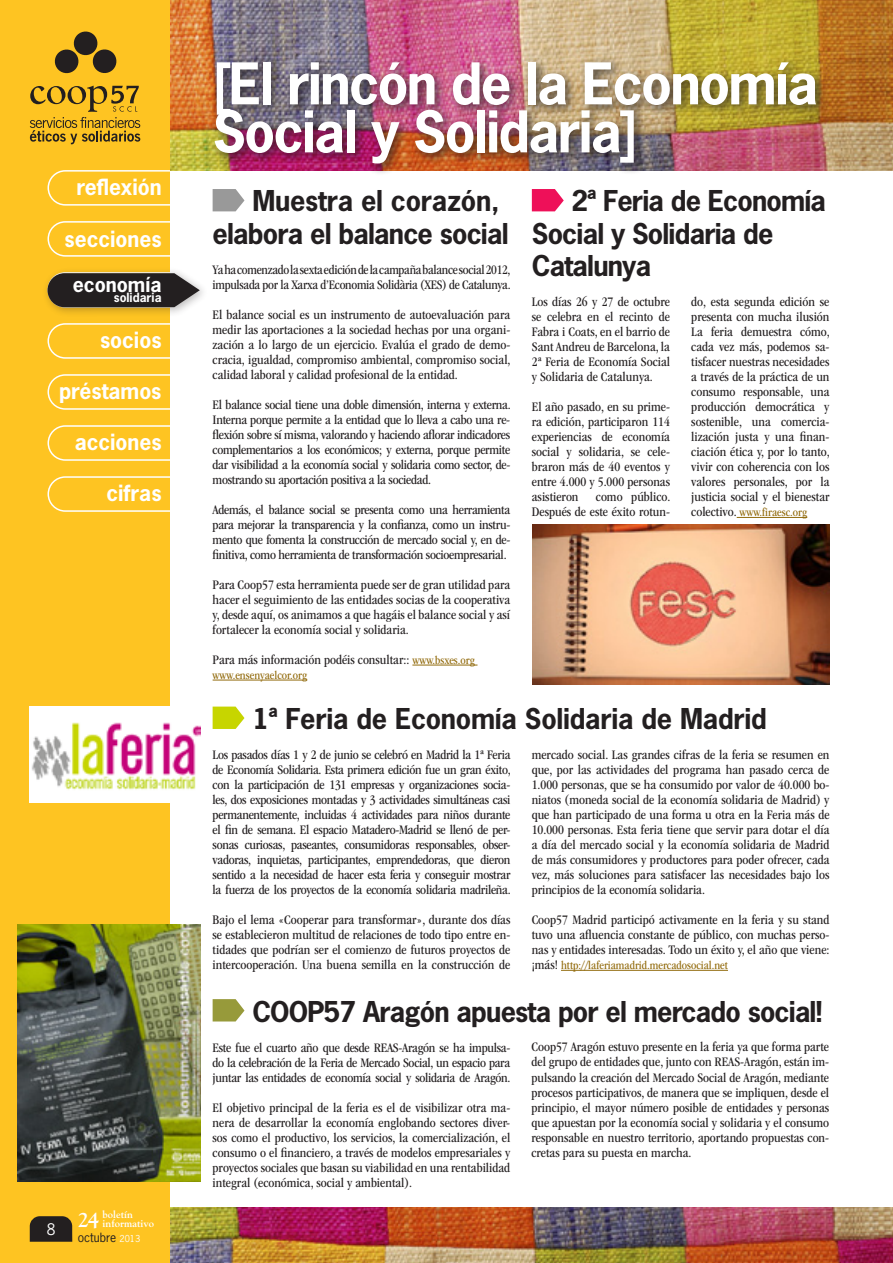
<style>
.page{position:relative;width:893px;height:1263px;background:#fff}
.page>*{position:absolute;margin:0;border:0;box-sizing:border-box;transform-origin:0 0}
.t1{font:700 54px/48px "News Gothic Std";letter-spacing:-.03em;color:#fff}
.t2{font:700 27px/32.4px "News Gothic Std";letter-spacing:-.03em;color:#231f20}
.t3{font:700 27px "News Gothic Std";letter-spacing:-.01em;color:#231f20}
.t4{font:700 21px "News Gothic Std";color:#fff}
.t5{font:700 21px "Goudy Std";color:#fff}
.t6{font:700 19.5px "News Gothic Std";color:#fff}
.t7{font:condensed 13.5px/15px "ITC Garamond Std";color:#231f20;text-align:justify}
.t8{font:condensed 13.5px/15px "ITC Garamond Std";letter-spacing:-.02em;color:#231f20}
.t9{font:condensed 12px "ITC Garamond Std";color:#926b0d}
.t10{font:12px "News Gothic Std";color:#231f20}
.t11{font:700 12px "News Gothic Std";color:#fff}
.t12{font:700 10.5px/9px "Goudy Std";color:#fff}
.s1{font-size:9px;color:#fff}
.s2{font-size:12px;color:#926b0d}
.s3{font-size:13.5px;color:#231f20}
</style>
<div class="page">
<div style="left:0;top:0;width:170px;height:1263px;background:#fec422"></div>
<svg style="left:47px;top:221px;width:123px;height:36px"></svg>
<svg style="left:47px;top:323px;width:123px;height:36px"></svg>
<svg style="left:47px;top:374px;width:123px;height:36px"></svg>
<svg style="left:30px;top:1216px;width:42px;height:26px"></svg>
<svg style="left:30px;top:86px;width:110px;height:58px"></svg>
<svg style="left:54px;top:31px;width:63px;height:43px"></svg>
<svg style="left:47px;top:425px;width:123px;height:36px"></svg>
<svg style="left:47px;top:476px;width:123px;height:36px"></svg>
<svg style="left:47px;top:170px;width:130px;height:36px"></svg>
<div style="left:41px;top:266px;width:167px;height:51px;background:#231f20;opacity:.3"></div>
<svg style="left:47px;top:271px;width:153px;height:37px;background:#484139"></svg>
<svg style="left:213px;top:999px;width:31px;height:22px"></svg>
<img style="left:170px;top:0;width:723px;height:170px">
<img style="left:170px;top:1208px;width:723px;height:55px">
<div style="left:209px;top:56px;width:618px;height:120px;background:#231f20;opacity:.75"></div>
<img style="left:532px;top:524px;width:297px;height:160px">
<hr style="left:412px;top:665px;width:65px;height:1px;background:#926b0d">
<hr style="left:213px;top:680px;width:94px;height:1px;background:#926b0d">
<svg style="left:213px;top:189px;width:31px;height:22px"></svg>
<svg style="left:213px;top:706px;width:31px;height:23px"></svg>
<hr style="left:561px;top:970px;width:167px;height:1px;background:#926b0d">
<svg style="left:532px;top:189px;width:32px;height:22px"></svg>
<hr style="left:737px;top:517px;width:70px;height:1px;background:#926b0d">
<div style="left:30px;top:706px;width:171px;height:97px;background:#fff"></div>
<img style="left:32px;top:722px;width:169px;height:68px">
<img style="left:18px;top:924px;width:183px;height:257px">
<h3 class="t4" style="left:76px;top:173px;width:87px">reflexión</h3>
<h3 class="t4" style="left:65px;top:225px;width:99px">secciones</h3>
<h3 class="t6" style="left:73px;top:271px;width:90px">economía</h3>
<p class="t11" style="left:114px;top:289px;width:49px">solidaria</p>
<h3 class="t4" style="left:100px;top:326px;width:63px">socios</h3>
<h3 class="t4" style="left:59px;top:378px;width:104px">préstamos</h3>
<h3 class="t4" style="left:75px;top:429px;width:88px">acciones</h3>
<h3 class="t4" style="left:106px;top:480px;width:57px">cifras</h3>
<p class="t12" style="left:103px;top:1210px;width:53px">boletín informativo</p>
<h3 class="t5" style="left:47px;top:1207px;width:54px"><sub>8</sub> 24</h3>
<p class="t10" style="left:78px;top:1229px;width:64px">octubre <span class="s1">2013</span></p>
<h1 class="t1" style="left:213px;top:59px;width:607px">[El rincón de la Economía<br>Social y Solidaria]</h1>
<h2 class="t2" style="left:213px;top:185px;width:298px;text-indent:40px">Muestra el corazón, elabora el balance social</h2>
<p class="t8" style="left:213px;top:262px;width:299px">Ya ha comenzado la sexta edición de la campaña balance social 2012, impulsada por la Xarxa d’Economia Solidària (XES) de Catalunya.</p>
<p class="t7" style="left:213px;top:307px;width:299px">El balance social es un instrumento de autoevaluación para medir las aportaciones a la sociedad hechas por una organi&shy;zación a lo largo de un ejercicio. Evalúa el grado de demo&shy;cracia, igualdad, compromiso ambiental, compromiso social, calidad laboral y calidad profesional de la entidad.</p>
<p class="t7" style="left:213px;top:397px;width:300px">El balance social tiene una doble dimensión, interna y externa.<br>Interna porque permite a la entidad que lo lleva a cabo una re&shy;flexión sobre sí misma, valorando y haciendo aflorar indicadores complementarios a los económicos; y externa, porque permite dar visibilidad a la economía social y solidaria como sector, de&shy;mostrando su aportación positiva a la sociedad.</p>
<p class="t7" style="left:213px;top:502px;width:299px">Además, el balance social se presenta como una herramienta para mejorar la transparencia y la confianza, como un instru&shy;mento que fomenta la construcción de mercado social y, en de&shy;finitiva, como herramienta de transformación socioempresarial.</p>
<p class="t7" style="left:213px;top:577px;width:299px">Para Coop57 esta herramienta puede ser de gran utilidad para hacer el seguimiento de las entidades socias de la cooperativa y, desde aquí, os animamos a que hagáis el balance social y así fortalecer la economía social y solidaria.</p>
<p class="t7" style="left:213px;top:652px;width:264px">Para más información podéis consultar:: <span class="s2">www.bsxes.org</span></p>
<p class="t9" style="left:213px;top:668px;width:96px">www.ensenyaelcor.org</p>
<h2 class="t3" style="left:252px;top:701px;width:516px">1ª Feria de Economía Solidaria de Madrid</h2>
<p class="t7" style="left:213px;top:747px;width:300px">Los pasados días 1 y 2 de junio se celebró en Madrid la 1ª Feria de Economía Solidaria. Esta primera edición fue un gran éxito, con la participación de 131 empresas y organizaciones socia&shy;les, dos exposiciones montadas y 3 actividades simultáneas casi permanentemente, incluidas 4 actividades para niños durante el fin de semana. El espacio Matadero-Madrid se llenó de per&shy;sonas curiosas, paseantes, consumidoras responsables, obser&shy;vadoras, inquietas, participantes, emprendedoras, que dieron sentido a la necesidad de hacer esta feria y conseguir mostrar la fuerza de los proyectos de la economía solidaria madrileña.</p>
<p class="t7" style="left:213px;top:912px;width:299px">Bajo el lema «Cooperar para transformar», durante dos días se establecieron multitud de relaciones de todo tipo entre en&shy;tidades que podrían ser el comienzo de futuros proyectos de intercooperación. Una buena semilla en la construcción de</p>
<h2 class="t2" style="left:532px;top:185px;width:296px;text-indent:40px">2ª Feria de Economía<br>Social y Solidaria de<br>Catalunya</h2>
<p class="t7" style="left:532px;top:294px;width:140px">Los días 26 y 27 de octubre se celebra en el recinto de Fabra i Coats, en el barrio de Sant Andreu de Barcelona, la 2ª Feria de Economía Social y Solidaria de Catalunya.</p>
<p class="t7" style="left:532px;top:399px;width:140px">El año pasado, en su prime&shy;ra edición, participaron 114 experiencias de economía social y solidaria, se cele&shy;braron más de 40 eventos y entre 4.000 y 5.000 personas asistieron</p>
<p class="t7" style="left:691px;top:294px;width:140px">do, esta segunda edición se presenta con mucha ilusión La feria demuestra cómo, cada vez más, podemos sa&shy;tisfacer nuestras necesidades a través de la práctica de un consumo responsable, una producción democrática y sostenible, una comercia&shy;lización justa y una finan&shy;ciación ética y, por lo tanto, vivir con coherencia con los valores personales, por la justicia social y el bienestar</p>
<p class="t9" style="left:691px;top:506px;width:117px"><span class="s3">colectivo.</span> www.firaesc.org</p>
<p class="t7" style="left:532px;top:489px;width:140px;text-align:right">como público.<br>Después de este éxito rotun-</p>
<p class="t7" style="left:532px;top:747px;width:299px">mercado social. Las grandes cifras de la feria se resumen en que, por las actividades del programa han pasado cerca de 1.000 personas, que se ha consumido por valor de 40.000 bo&shy;niatos (moneda social de la economía solidaria de Madrid) y que han participado de una forma u otra en la Feria más de 10.000 personas. Esta feria tiene que servir para dotar el día a día del mercado social y la economía solidaria de Madrid de más consumidores y productores para poder ofrecer, cada vez, más soluciones para satisfacer las necesidades bajo los principios de la economía solidaria.</p>
<p class="t7" style="left:532px;top:912px;width:299px">Coop57 Madrid participó activamente en la feria y su stand tuvo una afluencia constante de público, con muchas perso&shy;nas y entidades interesadas. Todo un éxito y, el año que viene:</p>
<p class="t9" style="left:532px;top:959px;width:198px"><span class="s3">¡más!</span> http://laferiamadrid.mercadosocial.net</p>
<h2 class="t2" style="left:252px;top:995px;width:572px">COOP57 Aragón apuesta por el mercado social!</h2>
<p class="t7" style="left:213px;top:1040px;width:299px">Este fue el cuarto año que desde REAS-Aragón se ha impulsa&shy;do la celebración de la Feria de Mercado Social, un espacio para juntar las entidades de economía social y solidaria de Aragón.</p>
<p class="t7" style="left:213px;top:1100px;width:299px">El objetivo principal de la feria es el de visibilizar otra ma&shy;nera de desarrollar la economía englobando sectores diver&shy;sos como el productivo, los servicios, la comercialización, el consumo o el financiero, a través de modelos empresariales y proyectos sociales que basan su viabilidad en una rentabilidad integral (económica, social y ambiental).</p>
<p class="t7" style="left:531px;top:1040px;width:299px">Coop57 Aragón estuvo presente en la feria ya que forma parte del grupo de entidades que, junto con REAS-Aragón, están im&shy;pulsando la creación del Mercado Social de Aragón, mediante procesos participativos, de manera que se impliquen, desde el principio, el mayor número posible de entidades y personas que apuestan por la economía social y solidaria y el consumo responsable en nuestro territorio, aportando propuestas con&shy;cretas para su puesta en marcha.</p>
</div>
